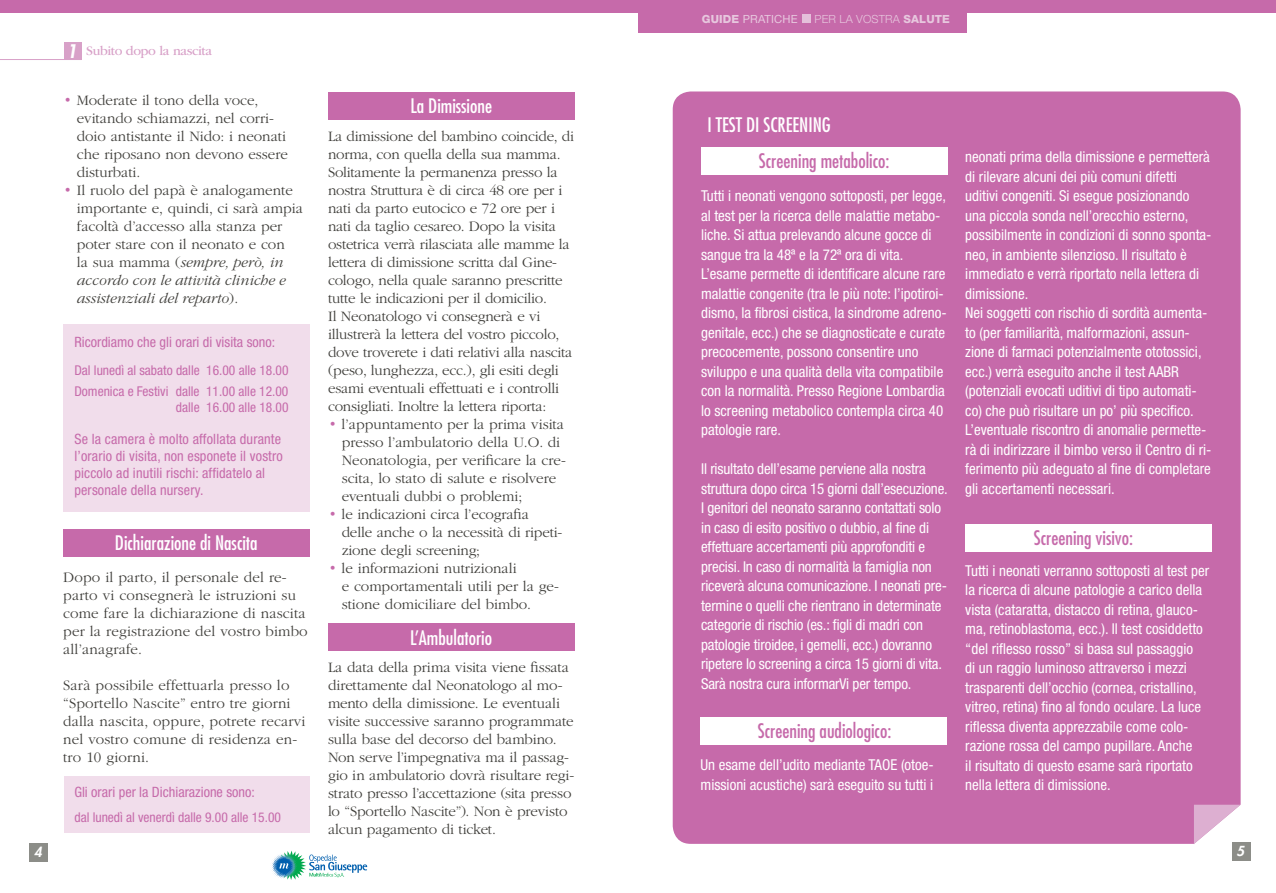
<style>
.page{position:relative;width:1276px;height:893px;background:#fff}
.page>*{position:absolute;margin:0;border:0;box-sizing:border-box;transform-origin:0 0}
.t1{font:condensed 19.5px "Futura Std";color:#fff}
.t2{font:condensed 19.5px "Futura Std";color:#c66aaa}
.t3{font:condensed 15px/19.5px "Helvetica Neue LT Std";color:#fff}
.t4{font:300 15px/18px "ITC Garamond Std";letter-spacing:-.005em;color:#3e3d39}
.t5{font:condensed 14.25px/17.1px "Helvetica Neue LT Std";letter-spacing:.01em;color:#c66aaa}
.t6{font:condensed 13.5px/20.4px "Helvetica Neue LT Std";color:#c66aaa}
.t7{font:13.5px "ITC Garamond Std";letter-spacing:-.03em;color:#d8a1c8}
.t8{font:italic 800 13.5px "Futura Std";color:#fff}
.t9{font:300 11.25px "Helvetica Neue LT Std";letter-spacing:.015em;color:#e7c7de}
.t10{font:11.25px "Helvetica Neue LT Std";letter-spacing:.015em;color:#e7c7de}
.s1{font-family:"Futura Std";font-weight:800;font-style:italic;font-size:18.3px;color:#fff}
.s2{color:#c66aaa}
.s3{font-style:italic}
.s4{font-weight:800}
</style>
<div class="page">
<div style="left:0;top:0;width:1276px;height:13px;background:#c66aaa"></div>
<div style="left:638px;top:0;width:328px;height:33px;background:#c66aaa"></div>
<div style="left:802px;top:15px;width:8px;height:8px;background:#e4bfda"></div>
<div style="left:30px;top:843px;width:18px;height:18px;background:#8c8d88"></div>
<div style="left:1232px;top:842px;width:18px;height:18px;background:#8c8d88"></div>
<svg style="left:271px;top:850px;width:96px;height:30px"></svg>
<div style="left:673px;top:91px;width:567px;height:753px;background:#c66aaa"></div>
<svg style="left:1194px;top:805px;width:46px;height:39px"></svg>
<div style="left:701px;top:147px;width:246px;height:27px;background:#fff"></div>
<div style="left:700px;top:718px;width:246px;height:27px;background:#fff"></div>
<div style="left:965px;top:524px;width:246px;height:27px;background:#fff"></div>
<div style="left:697px;top:113px;width:153px;height:22px;background:#c66aaa;border-radius:11px"></div>
<div style="left:64px;top:42px;width:18px;height:17px;background:#d8a1c8"></div>
<hr style="left:0;top:59px;width:82px;height:1px;background:#d8a1c8">
<div style="left:63px;top:529px;width:246px;height:27px;background:#c66aaa"></div>
<div style="left:63px;top:324px;width:246px;height:187px;background:#f1ddeb"></div>
<div style="left:64px;top:777px;width:245px;height:56px;background:#f1ddeb"></div>
<div style="left:328px;top:93px;width:246px;height:27px;background:#c66aaa"></div>
<div style="left:328px;top:624px;width:246px;height:27px;background:#c66aaa"></div>
<p class="t7" style="left:66px;top:43px;width:147px"><span class="s1">1</span> Subito dopo la nascita</p>
<p class="t4" style="left:77px;top:91px;width:213px;text-indent:-14px"><span class="s2">•</span> Moderate il tono della voce, evitando schiamazzi, nel corri&shy;doio antistante il Nido: i neonati che riposano non devono essere disturbati.</p>
<p class="t4" style="left:77px;top:181px;width:227px;text-indent:-14px"><span class="s2">•</span> Il ruolo del papà è analogamente importante e, quindi, ci sarà ampia facoltà d’accesso alla stanza per poter stare con il neonato e con<br>la sua mamma (<span class="s3">sempre, però, in accordo con le attività cliniche e assistenziali del reparto</span>).</p>
<p class="t5" style="left:74px;top:334px;width:202px">Ricordiamo che gli orari di visita sono:</p>
<p class="t6" style="left:74px;top:360px;width:216px">Dal lunedì al sabato dalle 16.00 alle 18.00<br>Domenica e Festivi dalle 11.00 alle 12.00</p>
<p class="t6" style="left:176px;top:397px;width:114px">dalle 16.00 alle 18.00</p>
<p class="t5" style="left:74px;top:430px;width:210px">Se la camera è molto affollata durante l’orario di visita, non esponete il vostro piccolo ad inutili rischi: affidatelo al personale della nursery.</p>
<h1 class="t1" style="left:115px;top:531px;width:144px">Dichiarazione di Nascita</h1>
<p class="t4" style="left:63px;top:569px;width:246px">Dopo il parto, il personale del re&shy;parto vi consegnerà le istruzioni su come fare la dichiarazione di nascita per la registrazione del vostro bimbo all’anagrafe.</p>
<p class="t4" style="left:63px;top:677px;width:244px">Sarà possibile effettuarla presso lo “Sportello Nascite” entro tre giorni dalla nascita, oppure, potrete recarvi nel vostro comune di residenza en&shy;tro 10 giorni.</p>
<p class="t5" style="left:74px;top:783px;width:182px">Gli orari per la Dichiarazione sono:</p>
<p class="t6" style="left:74px;top:807px;width:208px">dal lunedì al venerdì dalle 9.00 alle 15.00</p>
<h1 class="t1" style="left:410px;top:94px;width:83px">La Dimissione</h1>
<p class="t4" style="left:328px;top:128px;width:247px">La dimissione del bambino coincide, di norma, con quella della sua mamma.<br>Solitamente la permanenza presso la nostra Struttura è di circa 48 ore per i nati da parto eutocico e 72 ore per i nati da taglio cesareo. Dopo la visita ostetrica verrà rilasciata alle mamme la lettera di dimissione scritta dal Gine&shy;cologo, nella quale saranno prescritte tutte le indicazioni per il domicilio.<br>Il Neonatologo vi consegnerà e vi illustrerà la lettera del vostro piccolo, dove troverete i dati relativi alla nascita (peso, lunghezza, ecc.), gli esiti degli esami eventuali effettuati e i controlli consigliati. Inoltre la lettera riporta:</p>
<p class="t4" style="left:342px;top:416px;width:226px;text-indent:-14px"><span class="s2">•</span> l’appuntamento per la prima visita presso l’ambulatorio della U.O. di Neonatologia, per verificare la cre&shy;scita, lo stato di salute e risolvere eventuali dubbi o problemi;</p>
<p class="t4" style="left:342px;top:506px;width:222px;text-indent:-14px"><span class="s2">•</span> le indicazioni circa l’ecografia delle anche o la necessità di ripeti&shy;zione degli screening;</p>
<p class="t4" style="left:342px;top:560px;width:219px;text-indent:-14px"><span class="s2">•</span> le informazioni nutrizionali<br>e comportamentali utili per la ge&shy;stione domiciliare del bimbo.</p>
<h1 class="t1" style="left:410px;top:626px;width:83px">L’Ambulatorio</h1>
<p class="t4" style="left:328px;top:659px;width:248px">La data della prima visita viene fissata direttamente dal Neonatologo al mo&shy;mento della dimissione. Le eventuali visite successive saranno programmate sulla base del decorso del bambino.<br>Non serve l’impegnativa ma il passag&shy;gio in ambulatorio dovrà risultare regi&shy;strato presso l’accettazione (sita presso lo “Sportello Nascite”). Non è previsto alcun pagamento di ticket.</p>
<p class="t10" style="left:702px;top:12px;width:97px"><span class="s4">GUIDE</span> PRATICHE</p>
<p class="t9" style="left:814px;top:12px;width:137px">PER LA VOSTRA <span class="s4">SALUTE</span></p>
<h1 class="t1" style="left:707px;top:113px;width:125px">I TEST DI SCREENING</h1>
<h1 class="t2" style="left:759px;top:149px;width:132px">Screening metabolico:</h1>
<p class="t3" style="left:701px;top:186px;width:247px">Tutti i neonati vengono sottoposti, per legge, al test per la ricerca delle malattie metabo&shy;liche. Si attua prelevando alcune gocce di sangue tra la 48ª e la 72ª ora di vita.<br>L’esame permette di identificare alcune rare malattie congenite (tra le più note: l’ipotiroi&shy;dismo, la fibrosi cistica, la sindrome adreno&shy;genitale, ecc.) che se diagnosticate e curate precocemente, possono consentire uno sviluppo e una qualità della vita compatibile con la normalità. Presso Regione Lombardia lo screening metabolico contempla circa 40 patologie rare.</p>
<p class="t3" style="left:701px;top:459px;width:248px">Il risultato dell’esame perviene alla nostra struttura dopo circa 15 giorni dall’esecuzione.<br>I genitori del neonato saranno contattati solo in caso di esito positivo o dubbio, al fine di effettuare accertamenti più approfonditi e precisi. In caso di normalità la famiglia non riceverà alcuna comunicazione. I neonati pre&shy;termine o quelli che rientrano in determinate categorie di rischio (es.: figli di madri con patologie tiroidee, i gemelli, ecc.) dovranno ripetere lo screening a circa 15 giorni di vita.<br>Sarà nostra cura informarVi per tempo.</p>
<h1 class="t2" style="left:758px;top:719px;width:135px">Screening audiologico:</h1>
<p class="t3" style="left:700px;top:755px;width:235px">Un esame dell’udito mediante TAOE (otoe&shy;missioni acustiche) sarà eseguito su tutti i</p>
<p class="t3" style="left:965px;top:147px;width:248px">neonati prima della dimissione e permetterà di rilevare alcuni dei più comuni difetti uditivi congeniti. Si esegue posizionando una piccola sonda nell’orecchio esterno, possibilmente in condizioni di sonno sponta&shy;neo, in ambiente silenzioso. Il risultato è immediato e verrà riportato nella lettera di dimissione.<br>Nei soggetti con rischio di sordità aumenta&shy;to (per familiarità, malformazioni, assun&shy;zione di farmaci potenzialmente ototossici, ecc.) verrà eseguito anche il test AABR (potenziali evocati uditivi di tipo automati&shy;co) che può risultare un po’ più specifico.<br>L’eventuale riscontro di anomalie permette&shy;rà di indirizzare il bimbo verso il Centro di ri&shy;ferimento più adeguato al fine di completare gli accertamenti necessari.</p>
<h1 class="t2" style="left:1033px;top:526px;width:101px">Screening visivo:</h1>
<p class="t3" style="left:965px;top:561px;width:245px">Tutti i neonati verranno sottoposti al test per la ricerca di alcune patologie a carico della vista (cataratta, distacco di retina, glauco&shy;ma, retinoblastoma, ecc.). Il test cosiddetto “del riflesso rosso” si basa sul passaggio<br>di un raggio luminoso attraverso i mezzi trasparenti dell’occhio (cornea, cristallino, vitreo, retina) fino al fondo oculare. La luce riflessa diventa apprezzabile come colo&shy;razione rossa del campo pupillare. Anche<br>il risultato di questo esame sarà riportato nella lettera di dimissione.</p>
<p class="t8" style="left:34px;top:844px;width:9px">4</p>
<p class="t8" style="left:1236px;top:842px;width:9px">5</p>
</div>
